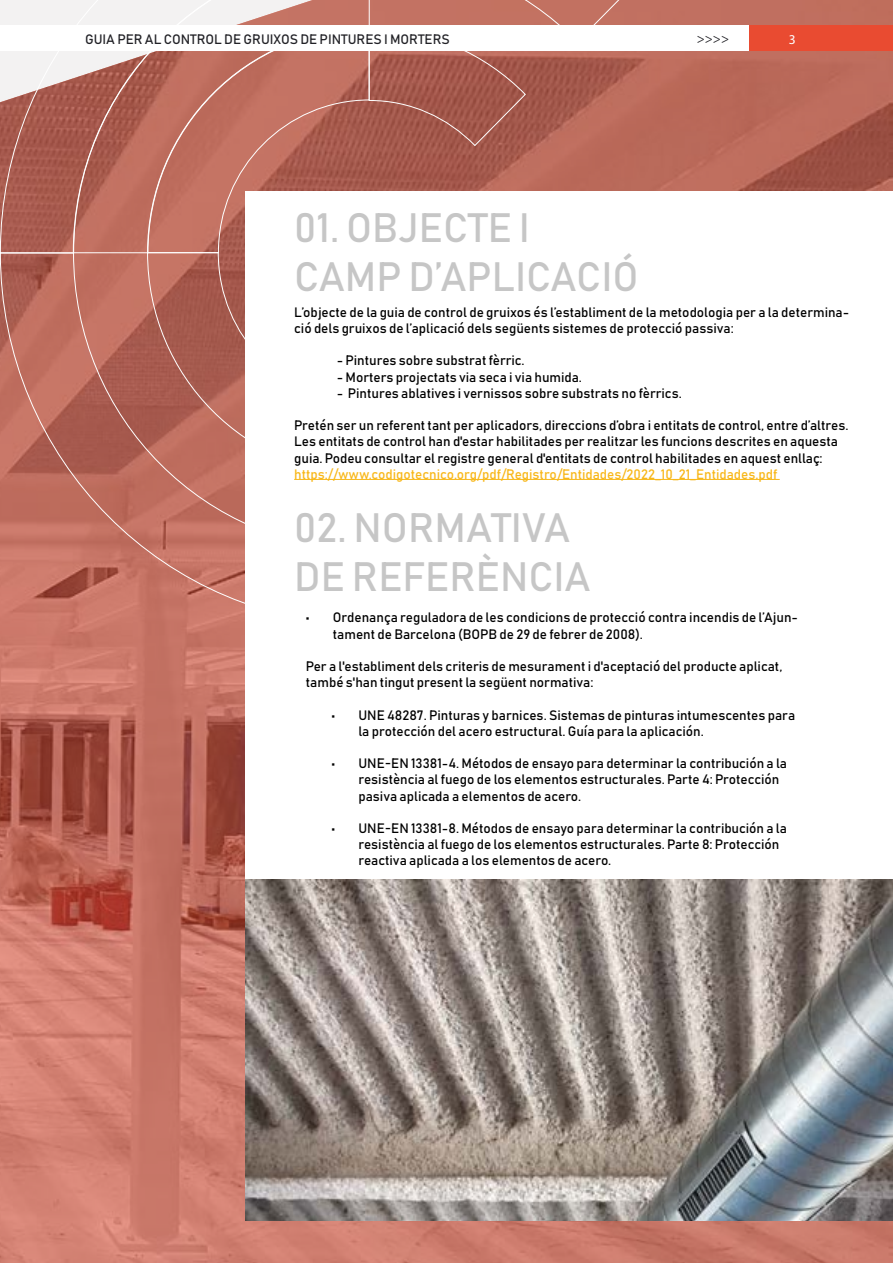
<style>
.page{position:relative;width:893px;height:1263px;background:#fff}
.page>*{position:absolute;margin:0;border:0;box-sizing:border-box;transform-origin:0 0}
.t1{font:40.5px/48.6px "Bahnschrift";color:#c6c6c6}
.t2{font:13.5px/16.2px "Bahnschrift";color:#000}
.t3{font:13.5px "Bahnschrift";color:#f8b718}
.t4{font:13.5px "Bahnschrift";color:#222227}
.t5{font:13.5px "Myriad Pro";color:#222227}
.t6{font:13.5px "Myriad Pro";color:#fff}
</style>
<div class="page">
<img style="left:0;top:0;width:893px;height:1263px">
<svg style="left:370px;top:0;width:260px;height:147px;background:#af6456"></svg>
<svg style="left:0;top:253px;width:245px;height:372px;background:#be6e60"></svg>
<svg style="left:147px;top:253px;width:98px;height:223px;background:#b06457"></svg>
<svg style="left:0;top:0;width:370px;height:253px"></svg>
<div style="left:748px;top:26px;width:145px;height:25px;background:#e94b31"></div>
<div style="left:0;top:26px;width:748px;height:25px;background:#fff"></div>
<div style="left:245px;top:191px;width:648px;height:1029px;background:#fff"></div>
<hr style="left:294px;top:479px;width:486px;height:1px;background:#f8b718">
<img style="left:245px;top:879px;width:648px;height:341px">
<p class="t4" style="left:85px;top:31px;width:366px">GUIA PER AL CONTROL DE GRUIXOS DE PINTURES I MORTERS</p>
<p class="t5" style="left:697px;top:30px;width:34px">&gt;&gt;&gt;&gt;</p>
<p class="t6" style="left:789px;top:32px;width:8px">3</p>
<h1 class="t1" style="left:294px;top:203px;width:346px">01. OBJECTE I<br>CAMP D’APLICACIÓ</h1>
<p class="t2" style="left:294px;top:304px;width:556px">L’objecte de la guia de control de gruixos és l’establiment de la metodologia per a la determina&shy;ció dels gruixos de l’aplicació dels següents sistemes de protecció passiva:</p>
<p class="t2" style="left:337px;top:352px;width:189px">- Pintures sobre substrat fèrric.</p>
<p class="t2" style="left:337px;top:368px;width:247px">- Morters projectats via seca i via humida.</p>
<p class="t2" style="left:337px;top:385px;width:346px">- Pintures ablatives i vernissos sobre substrats no fèrrics.</p>
<p class="t2" style="left:294px;top:417px;width:556px">Pretén ser un referent tant per aplicadors, direccions d’obra i entitats de control, entre d’altres.<br>Les entitats de control han d'estar habilitades per realitzar les funcions descrites en aquesta guia. Podeu consultar el registre general d'entitats de control habilitades en aquest enllaç:</p>
<p class="t3" style="left:294px;top:465px;width:485px">https://www.codigotecnico.org/pdf/Registro/Entidades/2022_10_21_Entidades.pdf</p>
<h1 class="t1" style="left:294px;top:503px;width:298px">02. NORMATIVA<br>DE REFERÈNCIA</h1>
<p class="t2" style="left:333px;top:609px;width:467px;text-indent:-27px">• Ordenança reguladora de les condicions de protecció contra incendis de l’Ajun&shy;tament de Barcelona (BOPB de 29 de febrer de 2008).</p>
<p class="t2" style="left:306px;top:658px;width:478px">Per a l'establiment dels criteris de mesurament i d'aceptació del producte aplicat, també s'han tingut present la següent normativa:</p>
<p class="t2" style="left:358px;top:706px;width:438px;text-indent:-27px">• UNE 48287. Pinturas y barnices. Sistemas de pinturas intumescentes para la protección del acero estructural. Guía para la aplicación.</p>
<p class="t2" style="left:358px;top:755px;width:430px;text-indent:-27px">• UNE-EN 13381-4. Métodos de ensayo para determinar la contribución a la resistència al fuego de los elementos estructurales. Parte 4: Protección pasiva aplicada a elementos de acero.</p>
<p class="t2" style="left:358px;top:820px;width:430px;text-indent:-27px">• UNE-EN 13381-8. Métodos de ensayo para determinar la contribución a la resistència al fuego de los elementos estructurales. Parte 8: Protección reactiva aplicada a los elementos de acero.</p>
</div>
